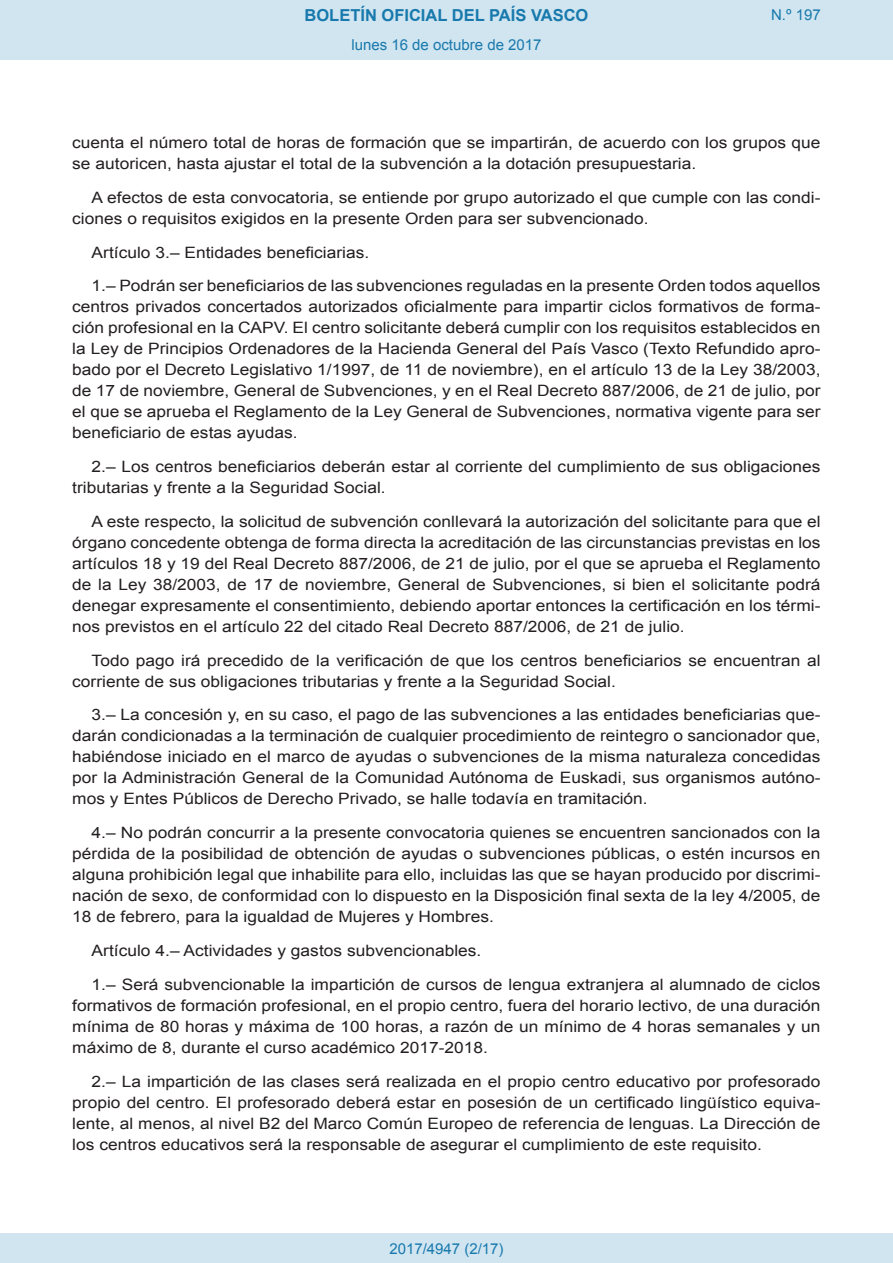
<style>
.page{position:relative;width:893px;height:1263px;background:#fff}
.page>*{position:absolute;margin:0;border:0;box-sizing:border-box;transform-origin:0 0}
.t1{font:700 16.5px "Arial";color:#1879ad}
.BOPVDetalle{font:15.6px/21px "Arial";color:#231f20;text-align:justify;scale:1.11 1}
.Paginacion_Centro{font:15px "Arial";color:#1879ad}
</style>
<div class="page">
<div style="left:0;top:0;width:893px;height:60px;background:#d0e5f0"></div>
<div style="left:0;top:1233px;width:893px;height:30px;background:#d0e5f0"></div>
<p class="t1" style="left:305px;top:4px;width:285px">BOLETÍN OFICIAL DEL PAÍS VASCO</p>
<p class="Paginacion_Centro" style="left:351px;top:35px;width:192px">lunes 16 de octubre de 2017</p>
<p class="Paginacion_Centro" style="left:771px;top:5px;width:51px">N.º 197</p>
<p class="BOPVDetalle" style="left:72px;top:132px;width:676px">cuenta el número total de horas de formación que se impartirán, de acuerdo con los grupos que se autoricen, hasta ajustar el total de la subvención a la dotación presupuestaria.</p>
<p class="BOPVDetalle" style="left:72px;top:187px;width:676px;text-indent:19px">A efectos de esta convocatoria, se entiende por grupo autorizado el que cumple con las condi&shy;ciones o requisitos exigidos en la presente Orden para ser subvencionado.</p>
<p class="BOPVDetalle" style="left:92px;top:242px;width:252px">Artículo 3.– Entidades beneficiarias.</p>
<p class="BOPVDetalle" style="left:72px;top:276px;width:676px;text-indent:19px">1.– Podrán ser beneficiarios de las subvenciones reguladas en la presente Orden todos aquellos centros privados concertados autorizados oficialmente para impartir ciclos formativos de forma&shy;ción profesional en la CAPV. El centro solicitante deberá cumplir con los requisitos establecidos en la Ley de Principios Ordenadores de la Hacienda General del País Vasco (Texto Refundido apro&shy;bado por el Decreto Legislativo 1/1997, de 11 de noviembre), en el artículo 13 de la Ley 38/2003, de 17 de noviembre, General de Subvenciones, y en el Real Decreto 887/2006, de 21 de julio, por el que se aprueba el Reglamento de la Ley General de Subvenciones, normativa vigente para ser beneficiario de estas ayudas.</p>
<p class="BOPVDetalle" style="left:72px;top:456px;width:676px;text-indent:19px">2.– Los centros beneficiarios deberán estar al corriente del cumplimiento de sus obligaciones tributarias y frente a la Seguridad Social.</p>
<p class="BOPVDetalle" style="left:72px;top:511px;width:676px;text-indent:19px">A este respecto, la solicitud de subvención conllevará la autorización del solicitante para que el órgano concedente obtenga de forma directa la acreditación de las circunstancias previstas en los artículos 18 y 19 del Real Decreto 887/2006, de 21 de julio, por el que se aprueba el Reglamento de la Ley 38/2003, de 17 de noviembre, General de Subvenciones, si bien el solicitante podrá denegar expresamente el consentimiento, debiendo aportar entonces la certificación en los térmi&shy;nos previstos en el artículo 22 del citado Real Decreto 887/2006, de 21 de julio.</p>
<p class="BOPVDetalle" style="left:72px;top:650px;width:676px;text-indent:19px">Todo pago irá precedido de la verificación de que los centros beneficiarios se encuentran al corriente de sus obligaciones tributarias y frente a la Seguridad Social.</p>
<p class="BOPVDetalle" style="left:72px;top:705px;width:676px;text-indent:19px">3.– La concesión y, en su caso, el pago de las subvenciones a las entidades beneficiarias que&shy;darán condicionadas a la terminación de cualquier procedimiento de reintegro o sancionador que, habiéndose iniciado en el marco de ayudas o subvenciones de la misma naturaleza concedidas por la Administración General de la Comunidad Autónoma de Euskadi, sus organismos autóno&shy;mos y Entes Públicos de Derecho Privado, se halle todavía en tramitación.</p>
<p class="BOPVDetalle" style="left:72px;top:822px;width:676px;text-indent:19px">4.– No podrán concurrir a la presente convocatoria quienes se encuentren sancionados con la pérdida de la posibilidad de obtención de ayudas o subvenciones públicas, o estén incursos en alguna prohibición legal que inhabilite para ello, incluidas las que se hayan producido por discrimi&shy;nación de sexo, de conformidad con lo dispuesto en la Disposición final sexta de la ley 4/2005, de 18 de febrero, para la igualdad de Mujeres y Hombres.</p>
<p class="BOPVDetalle" style="left:92px;top:940px;width:353px">Artículo 4.– Actividades y gastos subvencionables.</p>
<p class="BOPVDetalle" style="left:72px;top:974px;width:676px;text-indent:19px">1.– Será subvencionable la impartición de cursos de lengua extranjera al alumnado de ciclos formativos de formación profesional, en el propio centro, fuera del horario lectivo, de una duración mínima de 80 horas y máxima de 100 horas, a razón de un mínimo de 4 horas semanales y un máximo de 8, durante el curso académico 2017-2018.</p>
<p class="BOPVDetalle" style="left:72px;top:1071px;width:676px;text-indent:19px">2.– La impartición de las clases será realizada en el propio centro educativo por profesorado propio del centro. El profesorado deberá estar en posesión de un certificado lingüístico equiva&shy;lente, al menos, al nivel B2 del Marco Común Europeo de referencia de lenguas. La Dirección de los centros educativos será la responsable de asegurar el cumplimiento de este requisito.</p>
<p class="Paginacion_Centro" style="left:389px;top:1238px;width:116px">2017/4947 (2/17)</p>
</div>
